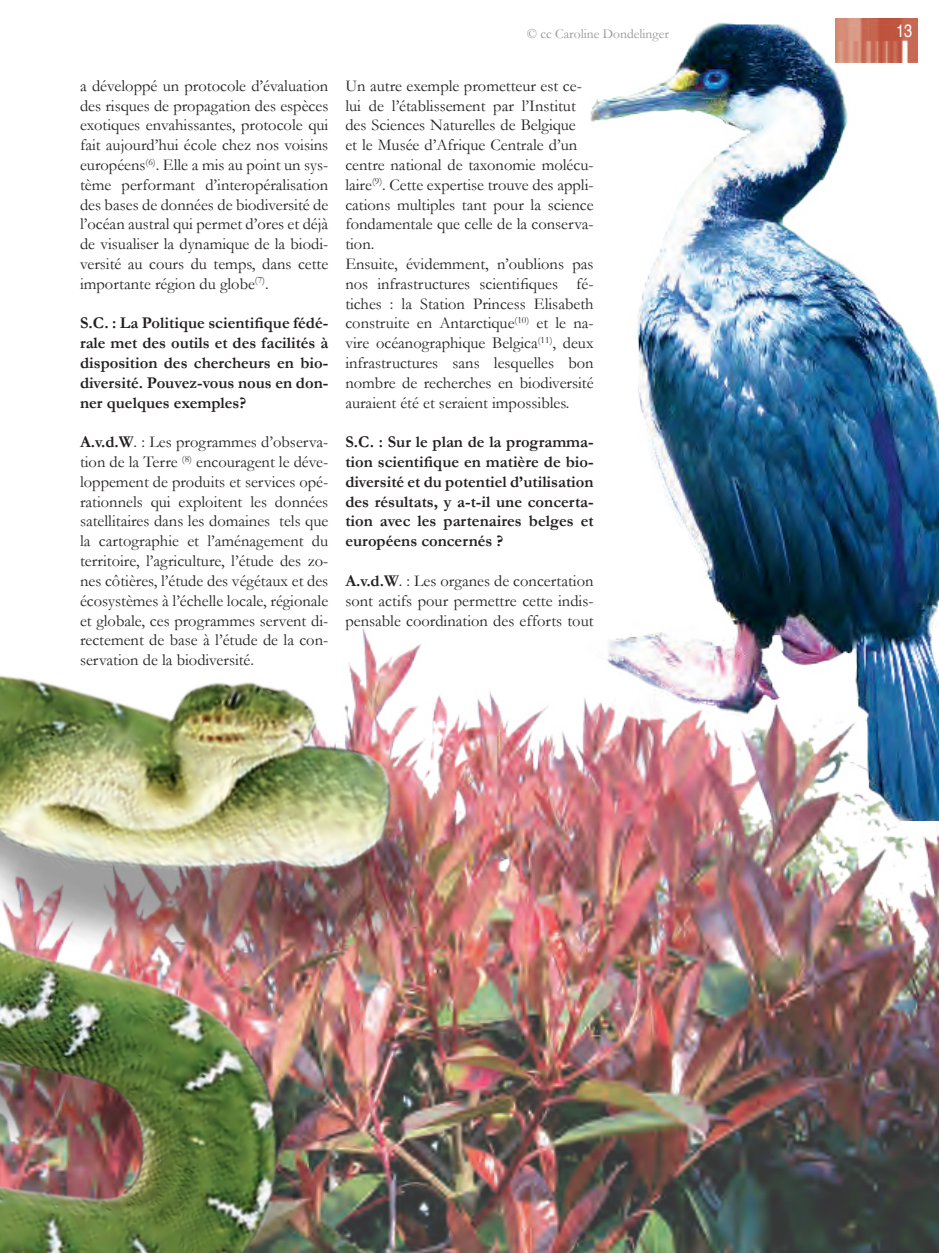
<style>
.page{position:relative;width:939px;height:1253px;background:#fff}
.page>*{position:absolute;margin:0;border:0;box-sizing:border-box;transform-origin:0 0}
.t1{font:condensed 18px "Helvetica";color:#fff}
.t2{font:16.5px/19.8px "Garamond";color:#231f20;text-align:justify}
.t3{font:700 16.5px/19.8px "Garamond";color:#231f20;text-align:justify}
.t4{font:13.5px "Garamond";color:#939598}
.s1{font-weight:700}
</style>
<div class="page">
<img style="left:535px;top:706px;width:403px;height:547px">
<img style="left:0;top:628px;width:535px;height:625px">
<img style="left:555px;top:18px;width:383px;height:802px">
<img style="left:834px;top:18px;width:83px;height:45px">
<p class="t2" style="left:80px;top:75px;width:250px">a développé un protocole d’évaluation des risques de propagation des espèces exotiques envahissantes, protocole qui fait aujourd’hui école chez nos voisins européens<sup>(6)</sup>. Elle a mis au point un sys&shy;tème performant d’interopéralisation des bases de données de biodiversité de l’océan austral qui permet d’ores et déjà de visualiser la dynamique de la biodi&shy;versité au cours du temps, dans cette importante région du globe<sup>(7)</sup>.</p>
<p class="t3" style="left:80px;top:313px;width:250px">S.C. : La Politique scientifique fédé&shy;rale met des outils et des facilités à disposition des chercheurs en bio&shy;diversité. Pouvez-vous nous en don&shy;ner quelques exemples?</p>
<p class="t2" style="left:80px;top:432px;width:250px"><span class="s1">A.v.d.W</span>. : Les programmes d’observa&shy;tion de la Terre <sup>(8)</sup> encouragent le déve&shy;loppement de produits et services opé&shy;rationnels qui exploitent les données satellitaires dans les domaines tels que la cartographie et l’aménagement du territoire, l’agriculture, l’étude des zo&shy;nes côtières, l’étude des végétaux et des écosystèmes à l’échelle locale, régionale et globale, ces programmes servent di&shy;rectement de base à l’étude de la con&shy;servation de la biodiversité.</p>
<p class="t4" style="left:526px;top:25px;width:143px">© cc Caroline Dondelinger</p>
<p class="t1" style="left:895px;top:19px;width:18px">13</p>
<p class="t2" style="left:345px;top:75px;width:250px;text-align:left">Un autre exemple prometteur est ce&shy;lui de l’établissement par l’Institut des Sciences Naturelles de Belgique<br>et le Musée d’Afrique Centrale d’un centre national de taxonomie molécu&shy;laire<sup>(9)</sup>. Cette expertise trouve des appli&shy;cations multiples tant pour la science fondamentale que celle de la conserva&shy;tion.<br>Ensuite, évidemment, n’oublions pas nos infrastructures scientifiques fé&shy;tiches : la Station Princess Elisabeth construite en Antarctique<sup>(10)</sup> et le na&shy;vire océanographique Belgica<sup>(11)</sup>, deux infrastructures sans lesquelles bon nombre de recherches en biodiversité auraient été et seraient impossibles.</p>
<p class="t3" style="left:345px;top:432px;width:250px">S.C. : Sur le plan de la programma&shy;tion scientifique en matière de bio&shy;diversité et du potentiel d’utilisation des résultats, y a-t-il une concerta&shy;tion avec les partenaires belges et européens concernés ?</p>
<p class="t2" style="left:345px;top:570px;width:250px"><span class="s1">A.v.d.W</span>. : Les organes de concertation sont actifs pour permettre cette indis&shy;pensable coordination des efforts tout</p>
</div>
